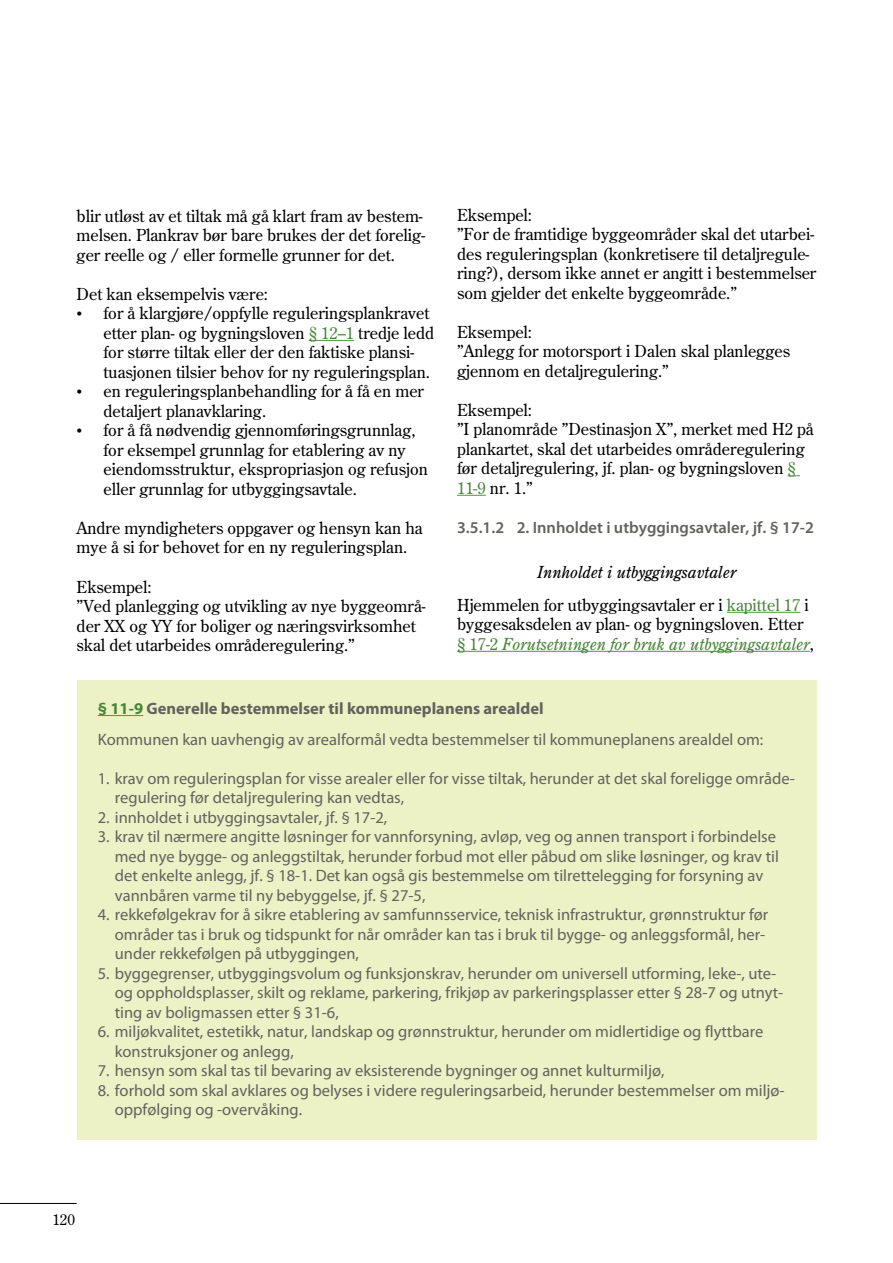
<style>
.page{position:relative;width:893px;height:1263px;background:#fff}
.page>*{position:absolute;margin:0;border:0;box-sizing:border-box;transform-origin:0 0}
.t1{font:16.5px/19.5px "Century Old Style";color:#000}
.t2{font:16.5px/19.5px "Myriad Pro";color:#63625c}
.t3{font:600 16.5px "Myriad Pro";color:#63625c}
.t4{font:15px "Century Old Style";color:#000}
.s1{font-family:"Times New Roman"}
.s2{color:#468637}
.s3{font-style:italic}
.s4{font-style:italic;color:#468637}
.s5{font-weight:700;color:#468637}
.s6{font-weight:700}
</style>
<div class="page">
<hr style="left:0;top:1203px;width:77px;height:1px;background:#000">
<hr style="left:309px;top:340px;width:45px;height:1px;background:#4f973e">
<svg style="left:788px;top:475px;width:12px;height:1px"></svg>
<svg style="left:457px;top:495px;width:29px;height:1px"></svg>
<hr style="left:727px;top:612px;width:73px;height:1px;background:#4f973e">
<hr style="left:457px;top:651px;width:353px;height:1px;background:#4f973e">
<div style="left:77px;top:680px;width:739px;height:460px;background:#ecf1c6"></div>
<hr style="left:98px;top:715px;width:45px;height:1px;background:#4f973e">
<p class="t1" style="left:77px;top:206px;width:350px">blir utløst av et tiltak må gå klart fram av bestem&shy;melsen. Plankrav bør bare brukes der det forelig&shy;ger reelle og / eller formelle grunner for det.</p>
<p class="t1" style="left:77px;top:284px;width:193px">Det kan eksempelvis være:</p>
<p class="t1" style="left:104px;top:303px;width:332px;text-indent:-27px"><span class="s1">•</span> for å klargjøre/oppfylle reguleringsplankravet etter plan- og bygningsloven <span class="s2">§ 12–1</span> tredje ledd for større tiltak eller der den faktiske plansi&shy;tuasjonen tilsier behov for ny reguleringsplan.</p>
<p class="t1" style="left:104px;top:381px;width:322px;text-indent:-27px"><span class="s1">•</span> en reguleringsplanbehandling for å få en mer detaljert planavklaring.</p>
<p class="t1" style="left:104px;top:420px;width:326px;text-indent:-27px"><span class="s1">•</span> for å få nødvendig gjennomføringsgrunnlag, for eksempel grunnlag for etablering av ny eiendomsstruktur, ekspropriasjon og refusjon eller grunnlag for utbyggingsavtale.</p>
<p class="t1" style="left:77px;top:518px;width:348px">Andre myndigheters oppgaver og hensyn kan ha mye å si for behovet for en ny reguleringsplan.</p>
<p class="t1" style="left:77px;top:576px;width:351px">Eksempel:<br>”Ved planlegging og utvikling av nye byggeområ&shy;der XX og YY for boliger og næringsvirksomhet skal det utarbeides områderegulering.”</p>
<p class="t1" style="left:457px;top:204px;width:361px">Eksempel:<br>”For de framtidige byggeområder skal det utarbei&shy;des reguleringsplan (konkretisere til detaljregule&shy;ring?), dersom ikke annet er angitt i bestemmelser som gjelder det enkelte byggeområde.”</p>
<p class="t1" style="left:457px;top:322px;width:335px">Eksempel:<br>”Anlegg for motorsport i Dalen skal planlegges gjennom en detaljregulering.”</p>
<p class="t1" style="left:457px;top:400px;width:358px">Eksempel:<br>”I planområde ”Destinasjon X”, merket med H2 på plankartet, skal det utarbeides områderegulering før detaljregulering, jf. plan- og bygningsloven <span class="s2">§ 11-9</span> nr. 1.”</p>
<p class="t3" style="left:457px;top:517px;width:358px">3.5.1.2 2. Innholdet i utbyggingsavtaler, jf. § 17-2</p>
<p class="t1" style="left:457px;top:555px;width:353px;line-height:33px;text-align:center"><span class="s3">Innholdet i utbyggingsavtaler<br></span>Hjemmelen for utbyggingsavtaler er i <span class="s2">kapittel 17</span> i</p>
<p class="t1" style="left:457px;top:614px;width:358px">byggesaksdelen av plan- og bygningsloven. Etter <span class="s2">§ 17-2</span> <span class="s4">Forutsetningen for bruk av utbyggingsavtaler</span>,</p>
<p class="t2" style="left:98px;top:693px;width:667px;line-height:30.6px"><span class="s5">§ 11-9</span> <span class="s6">Generelle bestemmelser til kommuneplanens arealdel<br></span>Kommunen kan uavhengig av arealformål vedta bestemmelser til kommuneplanens arealdel om:</p>
<p class="t2" style="left:115px;top:768px;width:681px;text-indent:-17px">1. krav om reguleringsplan for visse arealer eller for visse tiltak, herunder at det skal foreligge område&shy;regulering før detaljregulering kan vedtas,</p>
<p class="t2" style="left:98px;top:807px;width:291px">2. innholdet i utbyggingsavtaler, jf. § 17-2,</p>
<p class="t2" style="left:115px;top:826px;width:666px;text-indent:-17px">3. krav til nærmere angitte løsninger for vannforsyning, avløp, veg og annen transport i forbindelse med nye bygge- og anleggstiltak, herunder forbud mot eller påbud om slike løsninger, og krav til det enkelte anlegg, jf. § 18-1. Det kan også gis bestemmelse om tilrettelegging for forsyning av vannbåren varme til ny bebyggelse, jf. § 27-5,</p>
<p class="t2" style="left:115px;top:904px;width:655px;text-indent:-17px">4. rekkefølgekrav for å sikre etablering av samfunnsservice, teknisk infrastruktur, grønnstruktur før områder tas i bruk og tidspunkt for når områder kan tas i bruk til bygge- og anleggsformål, her&shy;under rekkefølgen på utbyggingen,</p>
<p class="t2" style="left:115px;top:963px;width:670px;text-indent:-17px">5. byggegrenser, utbyggingsvolum og funksjonskrav, herunder om universell utforming, leke-, ute&shy;og oppholdsplasser, skilt og reklame, parkering, frikjøp av parkeringsplasser etter § 28-7 og utnyt&shy;ting av boligmassen etter § 31-6,</p>
<p class="t2" style="left:115px;top:1022px;width:650px;text-indent:-17px">6. miljøkvalitet, estetikk, natur, landskap og grønnstruktur, herunder om midlertidige og flyttbare konstruksjoner og anlegg,</p>
<p class="t2" style="left:98px;top:1061px;width:568px">7. hensyn som skal tas til bevaring av eksisterende bygninger og annet kulturmiljø,</p>
<p class="t2" style="left:115px;top:1080px;width:671px;text-indent:-17px">8. forhold som skal avklares og belyses i videre reguleringsarbeid, herunder bestemmelser om miljø&shy;oppfølging og -overvåking.</p>
<p class="t4" style="left:52px;top:1209px;width:24px">120</p>
</div>
